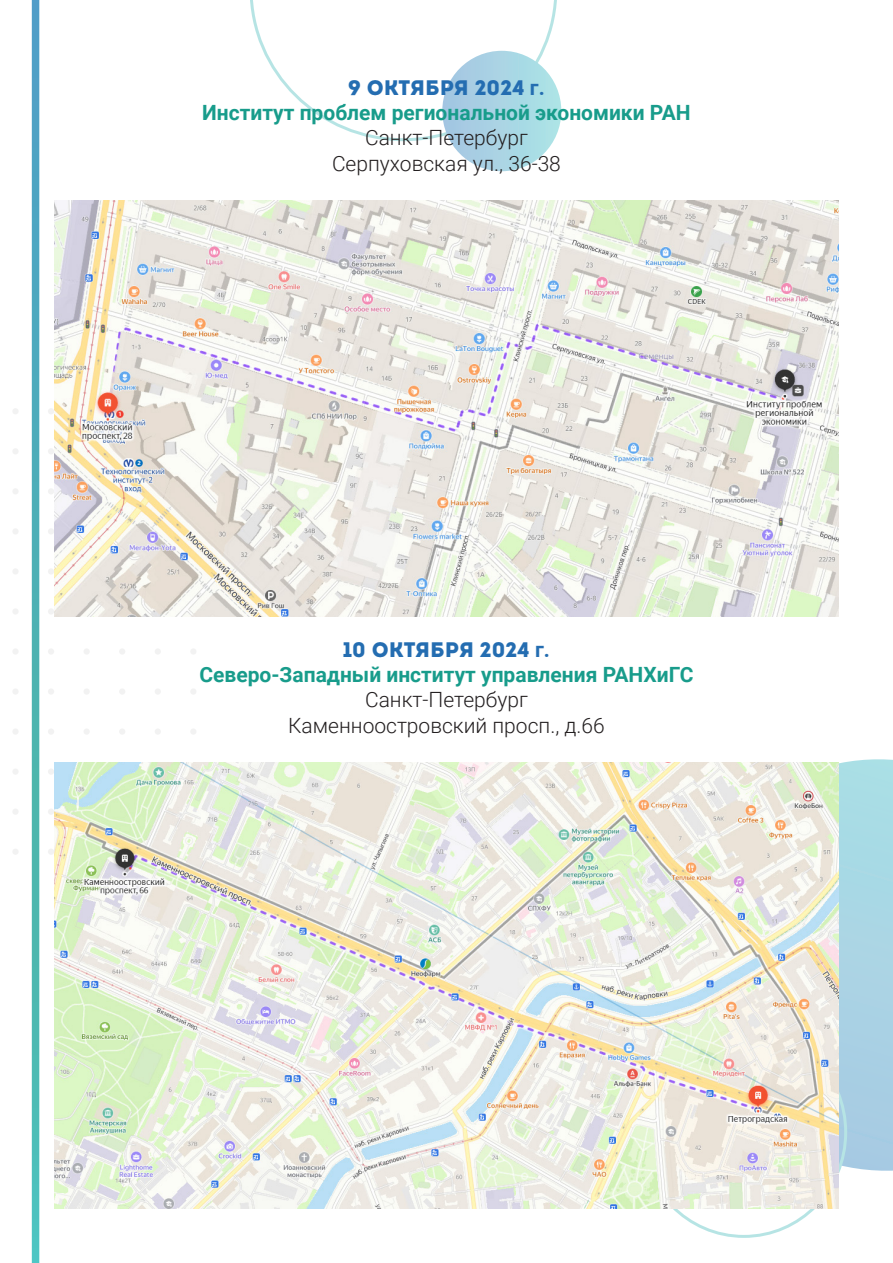
<style>
.page{position:relative;width:893px;height:1263px;background:#fff}
.page>*{position:absolute;margin:0;border:0;box-sizing:border-box;transform-origin:0 0}
.t1{font:700 21px "Roboto";color:#189c8b}
.t2{font:300 21px "Roboto";color:#231f20}
.t3{font:21px "Intro";color:#246db1}
.s1{font-family:"Roboto";font-weight:700}
</style>
<div class="page">
<div style="left:190px;top:648px;width:6px;height:7px;background:#f2f2f2;border-radius:50%"></div>
<div style="left:190px;top:688px;width:6px;height:7px;background:#f2f2f2;border-radius:50%"></div>
<div style="left:190px;top:728px;width:6px;height:7px;background:#f2f2f2;border-radius:50%"></div>
<div style="left:155px;top:648px;width:6px;height:7px;background:#f2f2f2;border-radius:50%"></div>
<div style="left:155px;top:688px;width:6px;height:7px;background:#f2f2f2;border-radius:50%"></div>
<div style="left:155px;top:728px;width:6px;height:7px;background:#f2f2f2;border-radius:50%"></div>
<div style="left:119px;top:648px;width:6px;height:7px;background:#f2f2f2;border-radius:50%"></div>
<div style="left:119px;top:688px;width:6px;height:7px;background:#f2f2f2;border-radius:50%"></div>
<div style="left:119px;top:728px;width:6px;height:7px;background:#f2f2f2;border-radius:50%"></div>
<div style="left:84px;top:648px;width:6px;height:7px;background:#f2f2f2;border-radius:50%"></div>
<div style="left:84px;top:688px;width:6px;height:7px;background:#f2f2f2;border-radius:50%"></div>
<div style="left:84px;top:728px;width:6px;height:7px;background:#f2f2f2;border-radius:50%"></div>
<svg style="left:48px;top:409px;width:6px;height:5px"></svg>
<svg style="left:48px;top:449px;width:6px;height:5px"></svg>
<svg style="left:48px;top:489px;width:6px;height:5px"></svg>
<svg style="left:48px;top:529px;width:6px;height:5px"></svg>
<svg style="left:48px;top:569px;width:6px;height:5px"></svg>
<div style="left:48px;top:608px;width:6px;height:7px;background:#f2f2f2;border-radius:50%"></div>
<div style="left:48px;top:648px;width:6px;height:7px;background:#f2f2f2;border-radius:50%"></div>
<div style="left:48px;top:688px;width:6px;height:7px;background:#f2f2f2;border-radius:50%"></div>
<div style="left:48px;top:728px;width:6px;height:7px;background:#f2f2f2;border-radius:50%"></div>
<div style="left:48px;top:768px;width:6px;height:7px;background:#f2f2f2;border-radius:50%"></div>
<div style="left:48px;top:808px;width:6px;height:7px;background:#f2f2f2;border-radius:50%"></div>
<div style="left:48px;top:848px;width:6px;height:7px;background:#f2f2f2;border-radius:50%"></div>
<svg style="left:839px;top:759px;width:54px;height:414px"></svg>
<svg style="left:250px;top:0;width:307px;height:141px"></svg>
<div style="left:442px;top:51px;width:119px;height:120px;background:linear-gradient(to right,#a5c5e2,#ade4e6);border-radius:50%"></div>
<svg style="left:13px;top:0;width:26px;height:1263px"></svg>
<img style="left:54px;top:762px;width:785px;height:447px">
<img style="left:54px;top:200px;width:785px;height:416px">
<p class="t3" style="left:348px;top:75px;width:198px">9 октября 2024 <span class="s1">г.</span></p>
<p class="t1" style="left:202px;top:98px;width:490px">Институт проблем региональной экономики РАН</p>
<p class="t2" style="left:365px;top:123px;width:164px">Санкт-Петербург</p>
<p class="t2" style="left:332px;top:148px;width:230px">Серпуховская ул., 36-38</p>
<p class="t3" style="left:343px;top:637px;width:208px">10 октября 2024 <span class="s1">г.</span></p>
<p class="t1" style="left:199px;top:660px;width:496px">Северо-Западный институт управления РАНХиГС</p>
<p class="t2" style="left:365px;top:685px;width:164px">Санкт-Петербург</p>
<p class="t2" style="left:288px;top:710px;width:318px">Каменноостровский просп., д.66</p>
</div>
